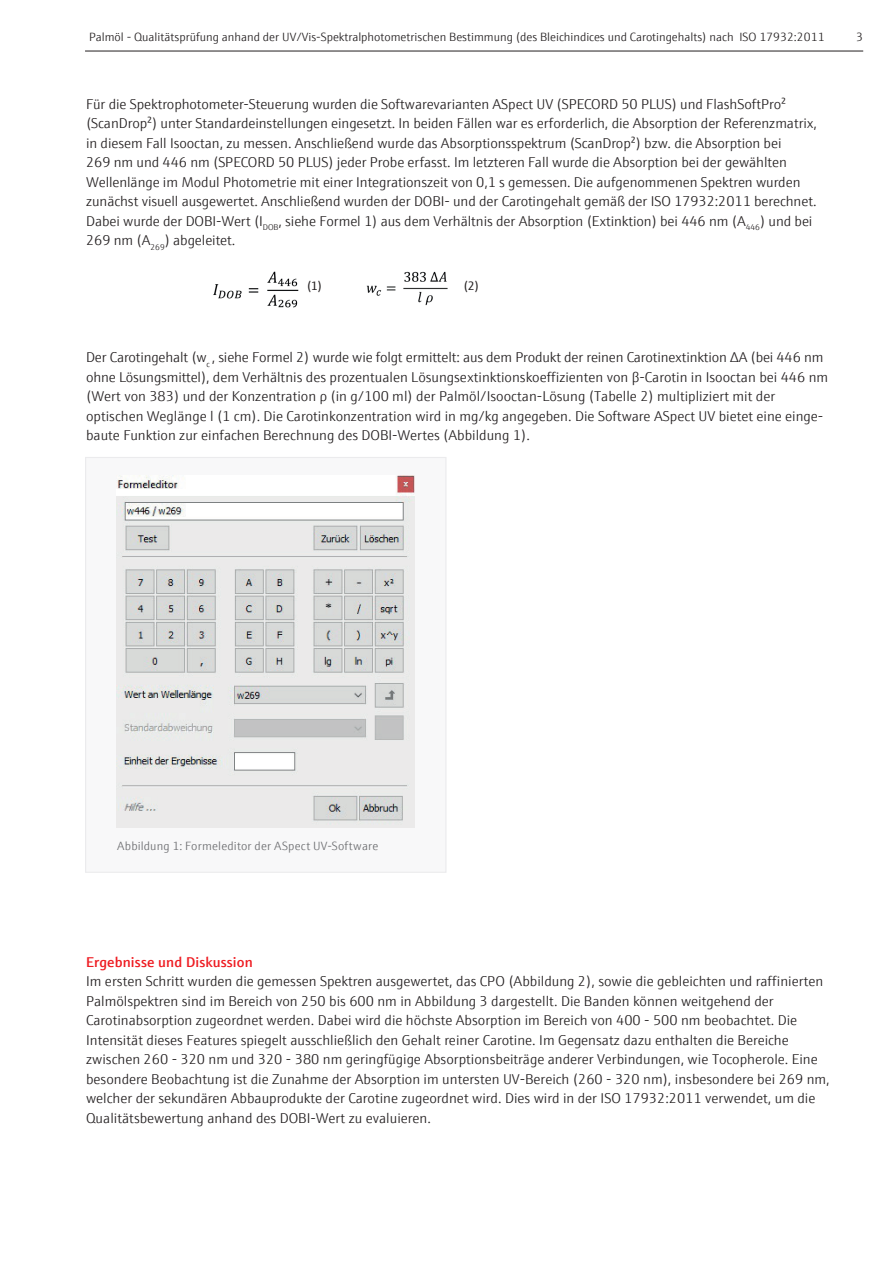
<style>
.page{position:relative;width:893px;height:1263px;background:#fff}
.page>*{position:absolute;margin:0;border:0;box-sizing:border-box;transform-origin:0 0}
.t1{font:300 14.25px/19.5px "E+H Sans";color:#231f20}
.t2{font:600 14.25px "E+H Sans";letter-spacing:.01em;color:#ee1d23}
.t3{font:12.3px "E+H Sans";color:#231f20}
.t4{font:300 12px "E+H Sans";color:#231f20}
.t5{font:300 12px "E+H Sans";letter-spacing:.015em;color:#6c6d70}
</style>
<div class="page">
<div style="left:85px;top:457px;width:361px;height:416px;background:#f8f8f9;border:1px solid #ebebed"></div>
<img style="left:117px;top:476px;width:298px;height:351px">
<img style="left:366px;top:271px;width:82px;height:35px">
<img style="left:213px;top:271px;width:86px;height:37px">
<hr style="left:85px;top:51px;width:778px;height:1px;background:#231f20">
<p class="t4" style="left:89px;top:29px;width:737px">Palmöl - Qualitätsprüfung anhand der UV/Vis-Spektralphotometrischen Bestimmung (des Bleichindices und Carotingehalts) nach ISO 17932:2011</p>
<p class="t4" style="left:856px;top:29px;width:8px">3</p>
<p class="t1" style="left:86px;top:93px;width:733px">Für die Spektrophotometer-Steuerung wurden die Softwarevarianten ASpect UV (SPECORD 50 PLUS) und FlashSoftPro² (ScanDrop²) unter Standardeinstellungen eingesetzt. In beiden Fällen war es erforderlich, die Absorption der Referenzmatrix, in diesem Fall Isooctan, zu messen. Anschließend wurde das Absorptionsspektrum (ScanDrop²) bzw. die Absorption bei<br>269 nm und 446 nm (SPECORD 50 PLUS) jeder Probe erfasst. Im letzteren Fall wurde die Absorption bei der gewählten Wellenlänge im Modul Photometrie mit einer Integrationszeit von 0,1 s gemessen. Die aufgenommenen Spektren wurden zunächst visuell ausgewertet. Anschließend wurden der DOBI- und der Carotingehalt gemäß der ISO 17932:2011 berechnet.<br>Dabei wurde der DOBI-Wert (I<sub>DOB</sub>, siehe Formel 1) aus dem Verhältnis der Absorption (Extinktion) bei 446 nm (A<sub>446</sub>) und bei 269 nm (A<sub>269</sub>) abgeleitet.</p>
<p class="t3" style="left:307px;top:276px;width:17px">(1)</p>
<p class="t3" style="left:463px;top:276px;width:17px">(2)</p>
<p class="t1" style="left:86px;top:347px;width:744px">Der Carotingehalt (w<sub>c</sub> , siehe Formel 2) wurde wie folgt ermittelt: aus dem Produkt der reinen Carotinextinktion ΔA (bei 446 nm ohne Lösungsmittel), dem Verhältnis des prozentualen Lösungsextinktionskoeffizienten von β-Carotin in Isooctan bei 446 nm (Wert von 383) und der Konzentration ρ (in g/100 ml) der Palmöl/Isooctan-Lösung (Tabelle 2) multipliziert mit der optischen Weglänge l (1 cm). Die Carotinkonzentration wird in mg/kg angegeben. Die Software ASpect UV bietet eine einge&shy;baute Funktion zur einfachen Berechnung des DOBI-Wertes (Abbildung 1).</p>
<p class="t5" style="left:117px;top:837px;width:262px">Abbildung 1: Formeleditor der ASpect UV-Software</p>
<p class="t2" style="left:86px;top:951px;width:168px">Ergebnisse und Diskussion</p>
<p class="t1" style="left:86px;top:971px;width:745px">Im ersten Schritt wurden die gemessen Spektren ausgewertet, das CPO (Abbildung 2), sowie die gebleichten und raffinierten Palmölspektren sind im Bereich von 250 bis 600 nm in Abbildung 3 dargestellt. Die Banden können weitgehend der Carotinabsorption zugeordnet werden. Dabei wird die höchste Absorption im Bereich von 400 - 500 nm beobachtet. Die Intensität dieses Features spiegelt ausschließlich den Gehalt reiner Carotine. Im Gegensatz dazu enthalten die Bereiche zwischen 260 - 320 nm und 320 - 380 nm geringfügige Absorptionsbeiträge anderer Verbindungen, wie Tocopherole. Eine besondere Beobachtung ist die Zunahme der Absorption im untersten UV-Bereich (260 - 320 nm), insbesondere bei 269 nm, welcher der sekundären Abbauprodukte der Carotine zugeordnet wird. Dies wird in der ISO 17932:2011 verwendet, um die Qualitätsbewertung anhand des DOBI-Wert zu evaluieren.</p>
</div>
